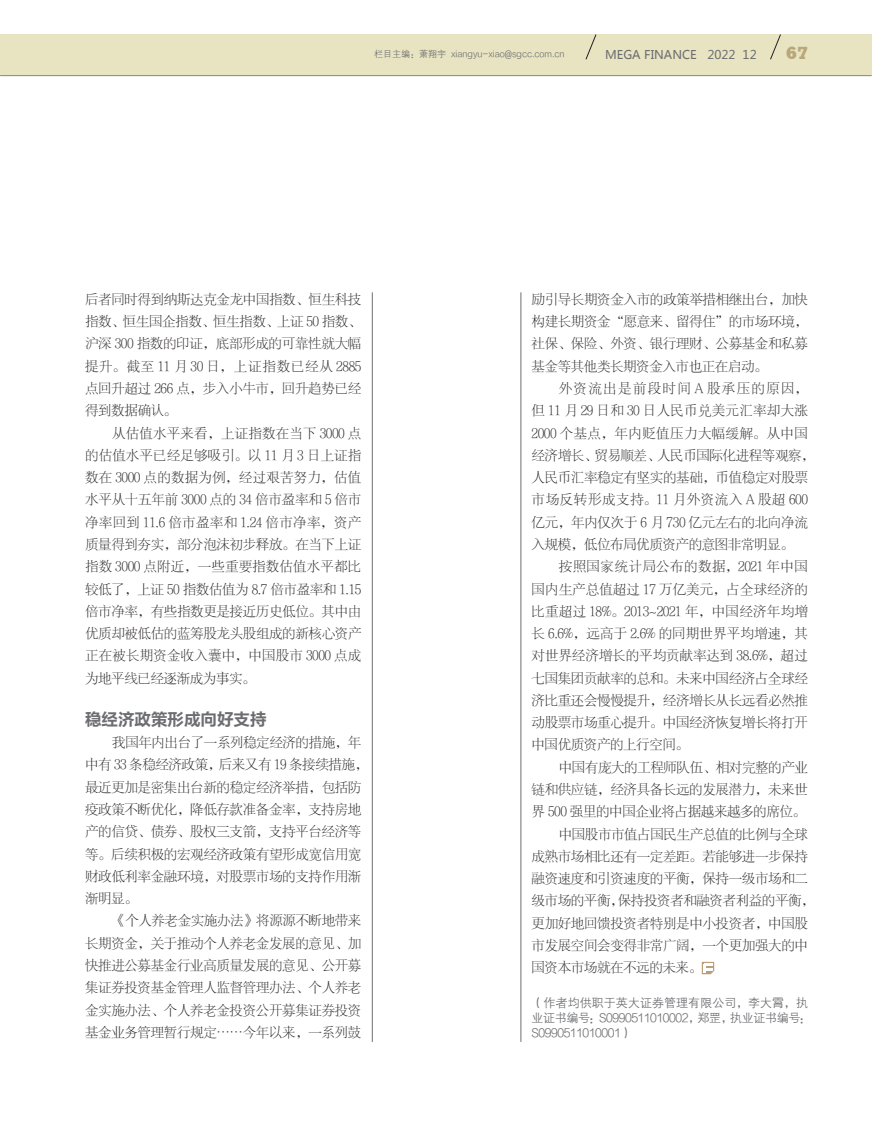
<style>
.page{position:relative;width:893px;height:1127px;background:#fff}
.page>*{position:absolute;margin:0;border:0;box-sizing:border-box;transform-origin:0 0}
.t1{font:800 16.95px "Stymie BT";color:#b8a779}
.小标题段前后{font:16.5px "FZLTCHJW GB1 0";color:#6c6d70}
.正文{font:13.5px/22.4px "FZSYJW GB1 0";letter-spacing:-.025em;color:#231f20;text-align:justify}
.t2{font:12px/15px "FZZDXJW GB1 0";letter-spacing:-.03em;color:#6c6d70}
.t3{font:12px "Microsoft Ya Hei";color:#6c6d70}
.提文{font:9px "FZZDXJW GB1 0";color:#6c6d70}
.s1{font-family:"Adobe Song Std";font-weight:300}
</style>
<div class="page">
<hr style="left:0;top:75px;width:872px;height:1px;background:#808285">
<div style="left:0;top:34px;width:872px;height:41px;background:#e8e4c2"></div>
<svg style="left:585px;top:34px;width:12px;height:26px"></svg>
<svg style="left:770px;top:34px;width:11px;height:26px"></svg>
<svg style="left:702px;top:962px;width:12px;height:12px"></svg>
<hr style="left:520px;top:292px;width:1px;height:750px;background:#6c6d70">
<hr style="left:372px;top:292px;width:1px;height:750px;background:#6c6d70">
<p class="提文" style="left:374px;top:49px;width:192px">栏目主编：萧翔宇 xiangyu-xiao@sgcc.com.cn</p>
<p class="t3" style="left:605px;top:47px;width:93px">MEGA FINANCE</p>
<p class="t3" style="left:707px;top:47px;width:51px">2022 12</p>
<p class="t1" style="left:786px;top:43px;width:23px">67</p>
<p class="正文" style="left:85px;top:288px;width:278px">后者同时得到纳斯达克金龙中国指数、恒生科技指数、恒生国企指数、恒生指数、上证 50 指数、沪深 300 指数的印证，底部形成的可靠性就大幅提升。截至 11 月 30 日，上证指数已经从 2885点回升超过 266 点，步入小牛市，回升趋势已经得到数据确认。</p>
<p class="正文" style="left:85px;top:422px;width:278px;text-indent:27px">从估值水平来看，上证指数在当下 3000 点的估值水平已经足够吸引。以 11 月 3 日上证指数在 3000 点的数据为例，经过艰苦努力，估值水平从十五年前 3000 点的 34 倍市盈率和 5 倍市净率回到 11.6 倍市盈率和 1.24 倍市净率，资产质量得到夯实，部分泡沫初步释放。在当下上证指数 3000 点附近，一些重要指数估值水平都比较低了，上证 50 指数估值为 8.7 倍市盈率和 1.15倍市净率，有些指数更是接近历史低位。其中由优质却被低估的蓝筹股龙头股组成的新核心资产正在被长期资金收入囊中，中国股市 3000 点成为地平线已经逐渐成为事实。</p>
<p class="小标题段前后" style="left:85px;top:710px;width:183px">稳经济政策形成向好支持</p>
<p class="正文" style="left:85px;top:732px;width:285px;text-align:left;text-indent:27px">我国年内出台了一系列稳定经济的措施，年中有 33 条稳经济政策，后来又有 19 条接续措施，最近更加是密集出台新的稳定经济举措，包括防疫政策不断优化，降低存款准备金率，支持房地产的信贷、债券、股权三支箭，支持平台经济等等。后续积极的宏观经济政策有望形成宽信用宽财政低利率金融环境，对股票市场的支持作用渐渐明显。</p>
<p class="正文" style="left:85px;top:910px;width:278px;text-indent:27px">《个人养老金实施办法》将源源不断地带来长期资金，关于推动个人养老金发展的意见、加快推进公募基金行业高质量发展的意见、公开募集证券投资基金管理人监督管理办法、个人养老金实施办法、个人养老金投资公开募集证券投资基金业务管理暂行规定<span class="s1">……</span>今年以来，一系列鼓</p>
<p class="正文" style="left:531px;top:288px;width:278px">励引导长期资金入市的政策举措相继出台，加快构建长期资金“愿意来、留得住”的市场环境，社保、保险、外资、银行理财、公募基金和私募基金等其他类长期资金入市也正在启动。</p>
<p class="正文" style="left:531px;top:378px;width:285px;text-align:left;text-indent:27px">外资流出是前段时间 A 股承压的原因，但 11 月 29 日和 30 日人民币兑美元汇率却大涨<br>2000 个基点，年内贬值压力大幅缓解。从中国经济增长、贸易顺差、人民币国际化进程等观察，人民币汇率稳定有坚实的基础，币值稳定对股票市场反转形成支持。11 月外资流入 A 股超 600亿元，年内仅次于 6 月 730 亿元左右的北向净流入规模，低位布局优质资产的意图非常明显。</p>
<p class="正文" style="left:531px;top:556px;width:278px;text-indent:27px">按照国家统计局公布的数据，2021 年中国国内生产总值超过 17 万亿美元，占全球经济的比重超过 18%。2013<span class="s1">~</span>2021 年，中国经济年均增长 6.6%，远高于 2.6% 的同期世界平均增速，其对世界经济增长的平均贡献率达到 38.6%，超过七国集团贡献率的总和。未来中国经济占全球经济比重还会慢慢提升，经济增长从长远看必然推动股票市场重心提升。中国经济恢复增长将打开中国优质资产的上行空间。</p>
<p class="正文" style="left:531px;top:756px;width:278px;text-indent:27px">中国有庞大的工程师队伍、相对完整的产业链和供应链，经济具备长远的发展潜力，未来世界 500 强里的中国企业将占据越来越多的席位。</p>
<p class="正文" style="left:531px;top:823px;width:285px;text-align:left;text-indent:27px">中国股市市值占国民生产总值的比例与全球成熟市场相比还有一定差距。若能够进一步保持融资速度和引资速度的平衡，保持一级市场和二级市场的平衡，保持投资者和融资者利益的平衡，更加好地回馈投资者特别是中小投资者，中国股市发展空间会变得非常广阔，一个更加强大的中国资本市场就在不远的未来。</p>
<p class="t2" style="left:531px;top:996px;width:281px">（作者均供职于英大证券管理有限公司，李大霄，执业证书编号：S0990511010002，郑罡，执业证书编号：<br>S0990511010001）</p>
</div>
